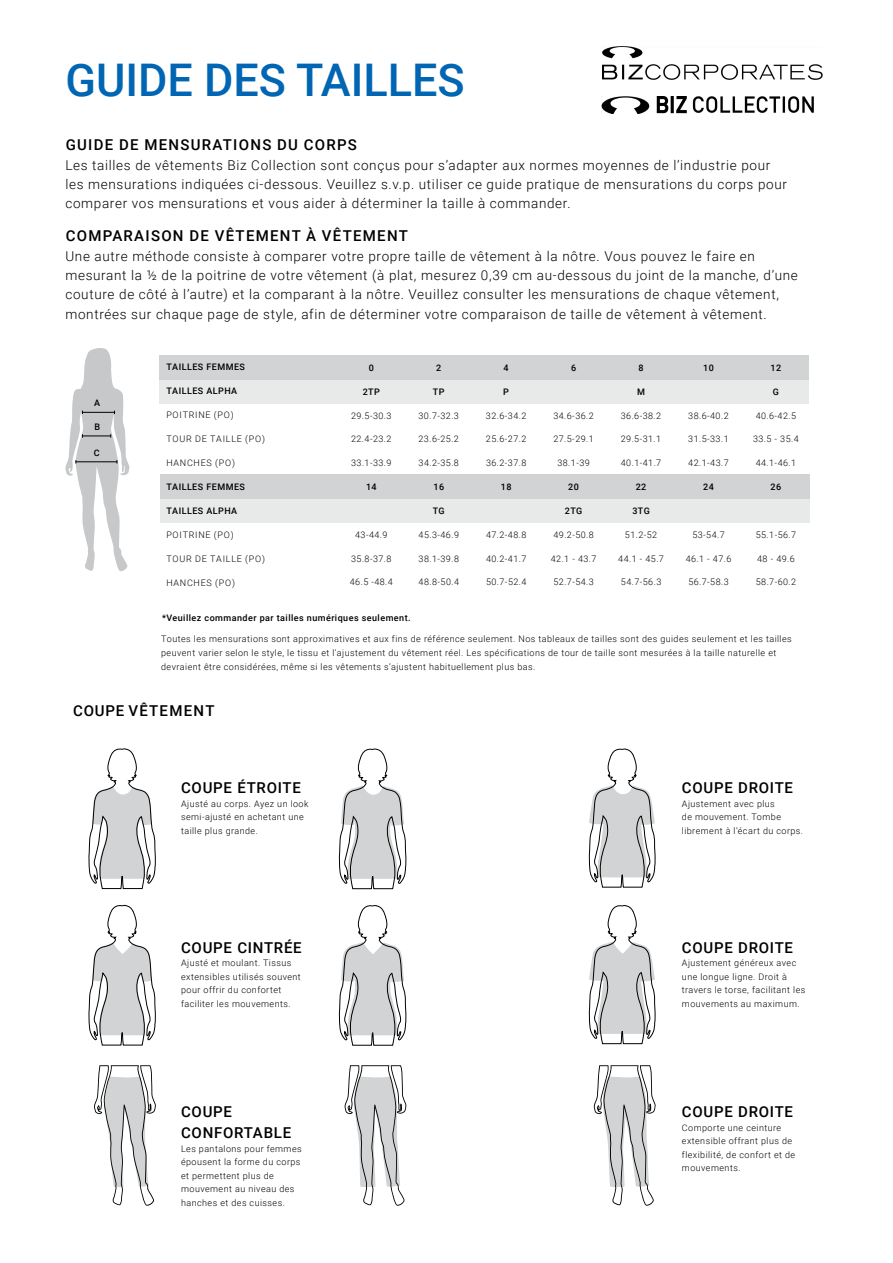
<style>
.page{position:relative;width:893px;height:1263px;background:#fff}
.page>*{position:absolute;margin:0;border:0;box-sizing:border-box;transform-origin:0 0}
.t1{font:500 45px "Roboto";color:#0066b3}
.t2{font:500 15px/21px "Roboto";letter-spacing:.05em;color:#000}
.t3{font:500 15px "Roboto";letter-spacing:.085em;color:#000}
.t4{font:300 13.5px/19.4px "Roboto";letter-spacing:.05em;color:#000}
.t5{font:300 9px/13.5px "Roboto";letter-spacing:.05em;color:#000}
.t6{font:500 9px "Roboto";letter-spacing:.05em;color:#000}
.t7{font:300 9px "Roboto";letter-spacing:.085em;color:#000}
</style>
<div class="page">
<div style="left:160px;top:499px;width:650px;height:24px;background:#e8e9e9"></div>
<div style="left:160px;top:475px;width:650px;height:24px;background:#d1d3d4"></div>
<div style="left:159px;top:380px;width:650px;height:24px;background:#e8e9e9"></div>
<div style="left:159px;top:356px;width:650px;height:24px;background:#d1d3d4"></div>
<svg style="left:65px;top:348px;width:65px;height:224px"></svg>
<svg style="left:88px;top:748px;width:68px;height:458px"></svg>
<svg style="left:338px;top:748px;width:69px;height:458px"></svg>
<svg style="left:588px;top:748px;width:68px;height:458px"></svg>
<img style="left:601px;top:97px;width:212px;height:16px">
<img style="left:602px;top:47px;width:220px;height:33px">
<h1 class="t1" style="left:65px;top:48px;width:401px">GUIDE DES TAILLES</h1>
<h2 class="t3" style="left:66px;top:134px;width:293px">GUIDE DE MENSURATIONS DU CORPS</h2>
<p class="t4" style="left:65px;top:155px;width:723px">Les tailles de vêtements Biz Collection sont conçus pour s’adapter aux normes moyennes de l’industrie pour les mensurations indiquées ci-dessous. Veuillez s.v.p. utiliser ce guide pratique de mensurations du corps pour comparer vos mensurations et vous aider à déterminer la taille à commander.</p>
<h2 class="t3" style="left:66px;top:225px;width:344px">COMPARAISON DE VÊTEMENT À VÊTEMENT</h2>
<p class="t4" style="left:65px;top:246px;width:734px">Une autre méthode consiste à comparer votre propre taille de vêtement à la nôtre. Vous pouvez le faire en mesurant la ½ de la poitrine de votre vêtement (à plat, mesurez 0,39 cm au-dessous du joint de la manche, d’une couture de côté à l’autre) et la comparant à la nôtre. Veuillez consulter les mensurations de chaque vêtement, montrées sur chaque page de style, afin de déterminer votre comparaison de taille de vêtement à vêtement.</p>
<p class="t6" style="left:94px;top:397px;width:7px">A</p>
<p class="t6" style="left:95px;top:420px;width:7px">B</p>
<p class="t6" style="left:94px;top:446px;width:7px">C</p>
<p class="t6" style="left:166px;top:361px;width:80px">TAILLES FEMMES</p>
<p class="t6" style="left:166px;top:385px;width:72px">TAILLES ALPHA</p>
<p class="t7" style="left:166px;top:409px;width:69px">POITRINE (PO)</p>
<p class="t7" style="left:166px;top:433px;width:100px">TOUR DE TAILLE (PO)</p>
<p class="t7" style="left:166px;top:457px;width:70px">HANCHES (PO)</p>
<p class="t6" style="left:166px;top:481px;width:80px">TAILLES FEMMES</p>
<p class="t6" style="left:166px;top:505px;width:72px">TAILLES ALPHA</p>
<p class="t7" style="left:166px;top:529px;width:69px">POITRINE (PO)</p>
<p class="t7" style="left:166px;top:552px;width:100px">TOUR DE TAILLE (PO)</p>
<p class="t7" style="left:166px;top:577px;width:70px">HANCHES (PO)</p>
<p class="t6" style="left:369px;top:361px;width:7px">0</p>
<p class="t6" style="left:436px;top:361px;width:7px">2</p>
<p class="t6" style="left:504px;top:361px;width:7px">4</p>
<p class="t6" style="left:571px;top:361px;width:7px">6</p>
<p class="t6" style="left:638px;top:361px;width:7px">8</p>
<p class="t6" style="left:703px;top:361px;width:12px">10</p>
<p class="t6" style="left:770px;top:361px;width:12px">12</p>
<p class="t6" style="left:363px;top:385px;width:19px">2TP</p>
<p class="t6" style="left:433px;top:385px;width:13px">TP</p>
<p class="t6" style="left:503px;top:385px;width:7px">P</p>
<p class="t6" style="left:637px;top:385px;width:9px">M</p>
<p class="t6" style="left:773px;top:385px;width:8px">G</p>
<p class="t5" style="left:351px;top:408px;width:42px">29.5-30.3</p>
<p class="t5" style="left:418px;top:408px;width:42px">30.7-32.3</p>
<p class="t5" style="left:486px;top:408px;width:42px">32.6-34.2</p>
<p class="t5" style="left:553px;top:408px;width:42px">34.6-36.2</p>
<p class="t5" style="left:621px;top:408px;width:42px">36.6-38.2</p>
<p class="t5" style="left:688px;top:408px;width:42px">38.6-40.2</p>
<p class="t5" style="left:756px;top:408px;width:42px">40.6-42.5</p>
<p class="t5" style="left:351px;top:432px;width:42px">22.4-23.2</p>
<p class="t5" style="left:419px;top:432px;width:42px">23.6-25.2</p>
<p class="t5" style="left:486px;top:432px;width:42px">25.6-27.2</p>
<p class="t5" style="left:553px;top:432px;width:42px">27.5-29.1</p>
<p class="t5" style="left:621px;top:432px;width:42px">29.5-31.1</p>
<p class="t5" style="left:688px;top:432px;width:42px">31.5-33.1</p>
<p class="t5" style="left:753px;top:432px;width:47px">33.5 - 35.4</p>
<p class="t5" style="left:351px;top:456px;width:42px">33.1-33.9</p>
<p class="t5" style="left:419px;top:456px;width:42px">34.2-35.8</p>
<p class="t5" style="left:486px;top:456px;width:42px">36.2-37.8</p>
<p class="t5" style="left:557px;top:456px;width:34px">38.1-39</p>
<p class="t5" style="left:621px;top:456px;width:42px">40.1-41.7</p>
<p class="t5" style="left:688px;top:456px;width:42px">42.1-43.7</p>
<p class="t5" style="left:756px;top:456px;width:42px">44.1-46.1</p>
<p class="t6" style="left:366px;top:481px;width:12px">14</p>
<p class="t6" style="left:433px;top:481px;width:12px">16</p>
<p class="t6" style="left:501px;top:481px;width:12px">18</p>
<p class="t6" style="left:568px;top:481px;width:12px">20</p>
<p class="t6" style="left:636px;top:481px;width:12px">22</p>
<p class="t6" style="left:703px;top:481px;width:12px">24</p>
<p class="t6" style="left:771px;top:481px;width:12px">26</p>
<p class="t6" style="left:433px;top:504px;width:13px">TG</p>
<p class="t6" style="left:565px;top:504px;width:19px">2TG</p>
<p class="t6" style="left:632px;top:504px;width:19px">3TG</p>
<p class="t5" style="left:355px;top:527px;width:34px">43-44.9</p>
<p class="t5" style="left:419px;top:527px;width:42px">45.3-46.9</p>
<p class="t5" style="left:486px;top:527px;width:42px">47.2-48.8</p>
<p class="t5" style="left:553px;top:527px;width:42px">49.2-50.8</p>
<p class="t5" style="left:625px;top:527px;width:34px">51.2-52</p>
<p class="t5" style="left:692px;top:527px;width:34px">53-54.7</p>
<p class="t5" style="left:756px;top:527px;width:42px">55.1-56.7</p>
<p class="t5" style="left:351px;top:551px;width:42px">35.8-37.8</p>
<p class="t5" style="left:419px;top:551px;width:42px">38.1-39.8</p>
<p class="t5" style="left:486px;top:551px;width:42px">40.2-41.7</p>
<p class="t5" style="left:551px;top:551px;width:47px">42.1 - 43.7</p>
<p class="t5" style="left:618px;top:551px;width:47px">44.1 - 45.7</p>
<p class="t5" style="left:686px;top:551px;width:47px">46.1 - 47.6</p>
<p class="t5" style="left:757px;top:551px;width:39px">48 - 49.6</p>
<p class="t5" style="left:350px;top:575px;width:45px">46.5 -48.4</p>
<p class="t5" style="left:419px;top:575px;width:42px">48.8-50.4</p>
<p class="t5" style="left:486px;top:575px;width:42px">50.7-52.4</p>
<p class="t5" style="left:553px;top:575px;width:42px">52.7-54.3</p>
<p class="t5" style="left:621px;top:575px;width:42px">54.7-56.3</p>
<p class="t5" style="left:688px;top:575px;width:42px">56.7-58.3</p>
<p class="t5" style="left:756px;top:575px;width:42px">58.7-60.2</p>
<p class="t6" style="left:162px;top:611px;width:250px">*Veuillez commander par tailles numériques seulement.</p>
<p class="t5" style="left:161px;top:632px;width:632px">Toutes les mensurations sont approximatives et aux fins de référence seulement. Nos tableaux de tailles sont des guides seulement et les tailles peuvent varier selon le style, le tissu et l’ajustement du vêtement réel. Les spécifications de tour de taille sont mesurées à la taille naturelle et devraient être considérées, même si les vêtements s’ajustent habituellement plus bas.</p>
<h2 class="t3" style="left:73px;top:700px;width:143px">COUPE VÊTEMENT</h2>
<h2 class="t2" style="left:181px;top:777px;width:121px">COUPE ÉTROITE</h2>
<p class="t5" style="left:181px;top:796px;width:129px">Ajusté au corps. Ayez un look semi-ajusté en achetant une taille plus grande.</p>
<h2 class="t2" style="left:181px;top:936px;width:122px">COUPE CINTRÉE</h2>
<p class="t5" style="left:181px;top:956px;width:121px">Ajusté et moulant. Tissus extensibles utilisés souvent pour offrir du confortet faciliter les mouvements.</p>
<h2 class="t2" style="left:181px;top:1101px;width:112px">COUPE<br>CONFORTABLE</h2>
<p class="t5" style="left:181px;top:1141px;width:122px">Les pantalons pour femmes épousent la forme du corps et permettent plus de mouvement au niveau des hanches et des cuisses.</p>
<h2 class="t2" style="left:682px;top:777px;width:113px">COUPE DROITE</h2>
<p class="t5" style="left:682px;top:796px;width:123px">Ajustement avec plus<br>de mouvement. Tombe librement à l’écart du corps.</p>
<h2 class="t2" style="left:682px;top:936px;width:113px">COUPE DROITE</h2>
<p class="t5" style="left:682px;top:956px;width:125px">Ajustement généreux avec une longue ligne. Droit à travers le torse, facilitant les mouvements au maximum.</p>
<h2 class="t2" style="left:682px;top:1101px;width:113px">COUPE DROITE</h2>
<p class="t5" style="left:682px;top:1120px;width:115px">Comporte une ceinture extensible offrant plus de flexibilité, de confort et de mouvements.</p>
</div>
